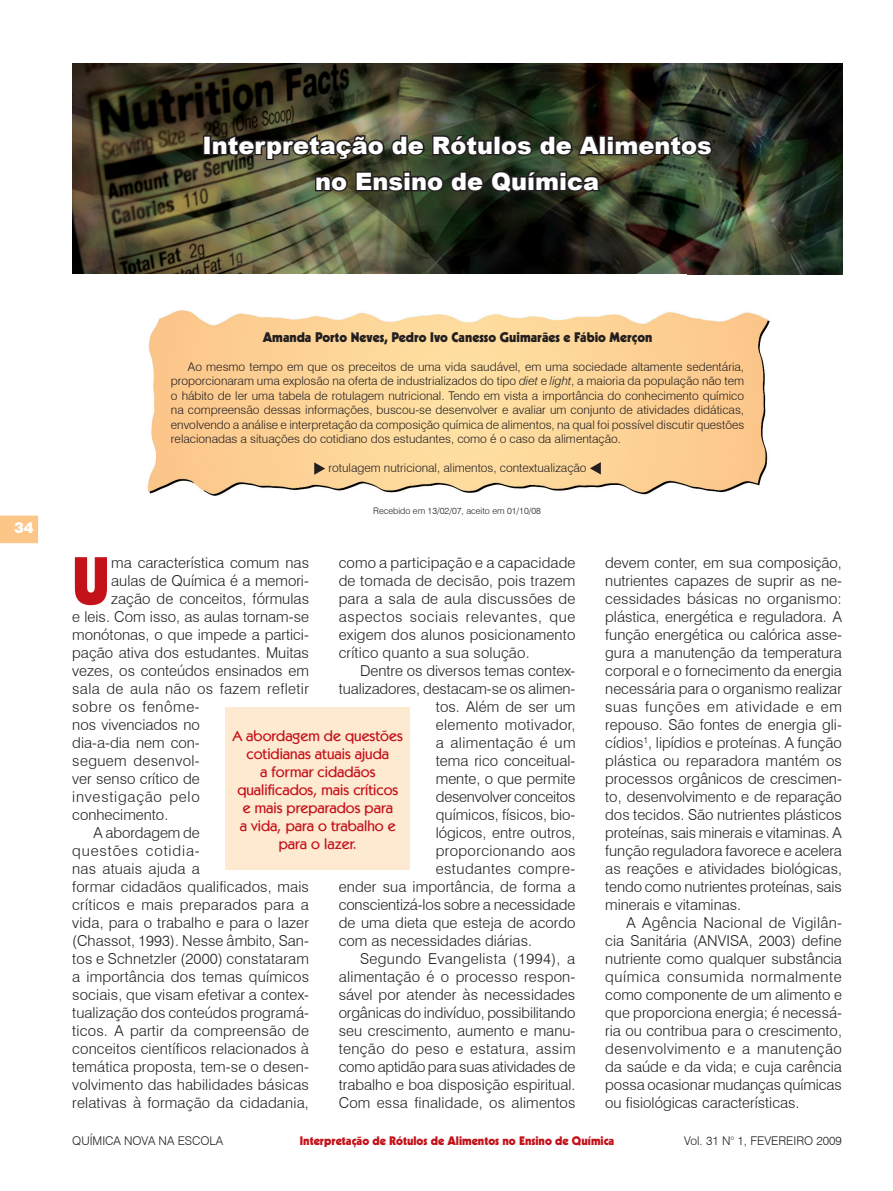
<style>
.page{position:relative;width:893px;height:1191px;background:#fff}
.page>*{position:absolute;margin:0;border:0;box-sizing:border-box;transform-origin:0 0}
.t1{font:900 64.95px "Kabel";color:#c4121a}
.t2{font:900 24px/36px "Arial";color:#fff;text-align:center}
.t3{font:300 15px/18px "Swiss 721 BT";letter-spacing:.005em;color:#231f20;text-align:justify}
.t4{font:300 15px "Swiss 721 BT";letter-spacing:.025em;color:#231f20}
.t5{font:500 15px/18px "Kabel IT Cby BT";color:#c4121a;text-align:center}
.t6{font:300 15px "Swiss 721 BT";letter-spacing:-.015em;color:#231f20}
.t7{font:300 15px "Swiss 721 BT";letter-spacing:.03em;color:#231f20}
.t8{font:300 15px "Swiss 721 BT";letter-spacing:.05em;color:#231f20}
.t9{font:300 15px "Swiss 721 BT";letter-spacing:.055em;color:#231f20}
.t10{font:300 15px "Swiss 721 BT";letter-spacing:.04em;color:#231f20}
.t11{font:900 15px "Swiss 721 BT";color:#fff}
.t12{font:900 13.5px "Kabel";color:#231f20}
.t13{font:300 12px/14.4px "Swiss 721 BT";color:#231f20;text-align:justify}
.t14{font:900 12px "Kabel";color:#c4121a}
.t15{font:300 9px "Swiss 721 BT";color:#231f20}
.s1{font-style:italic}
</style>
<div class="page">
<svg style="left:0;top:515px;width:38px;height:28px"></svg>
<img style="left:72px;top:63px;width:770px;height:211px">
<img style="left:147px;top:310px;width:623px;height:186px">
<svg style="left:314px;top:462px;width:11px;height:13px"></svg>
<svg style="left:590px;top:462px;width:11px;height:12px"></svg>
<div style="left:203px;top:135px;width:8px;height:20px;border:3px solid #231f20"></div>
<svg style="left:210px;top:131px;width:505px;height:31px;background:#363729"></svg>
<svg style="left:314px;top:169px;width:289px;height:27px;background:#2d3024"></svg>
<div style="left:225px;top:708px;width:185px;height:162px;background:#fee9d1"></div>
<h2 class="t2" style="left:202px;top:126px;width:511px">Interpretação de Rótulos de Alimentos no Ensino de Química</h2>
<p class="t11" style="left:14px;top:518px;width:21px">34</p>
<p class="t12" style="left:263px;top:329px;width:391px">Amanda Porto Neves, Pedro Ivo Canesso Guimarães e Fábio Merçon</p>
<p class="t13" style="left:171px;top:359px;width:575px;text-indent:17px">Ao mesmo tempo em que os preceitos de uma vida saudável, em uma sociedade altamente sedentária, proporcionaram uma explosão na oferta de industrializados do tipo <span class="s1">diet</span> e <span class="s1">light</span>, a maioria da população não tem o hábito de ler uma tabela de rotulagem nutricional. Tendo em vista a importância do conhecimento químico na compreensão dessas informações, buscou-se desenvolver e avaliar um conjunto de atividades didáticas, envolvendo a análise e interpretação da composição química de alimentos, na qual foi possível discutir questões relacionadas a situações do cotidiano dos estudantes, como é o caso da alimentação.</p>
<p class="t13" style="left:328px;top:460px;width:260px">rotulagem nutricional, alimentos, contextualização</p>
<p class="t15" style="left:373px;top:505px;width:169px">Recebido em 13/02/07, aceito em 01/10/08</p>
<h1 class="t1" style="left:72px;top:540px;width:39px">U</h1>
<p class="t3" style="left:111px;top:553px;width:199px">ma característica comum nas</p>
<p class="t3" style="left:339px;top:553px;width:238px">como a participação e a capacidade de tomada de decisão, pois trazem para a sala de aula discussões de aspectos sociais relevantes, que exigem dos alunos posicionamento crítico quanto a sua solução.</p>
<p class="t3" style="left:360px;top:661px;width:217px">Dentre os diversos temas contex-</p>
<p class="t3" style="left:339px;top:679px;width:238px">tualizadores, destacam-se os alimen-</p>
<p class="t3" style="left:436px;top:697px;width:141px">tos. Além de ser um</p>
<p class="t4" style="left:436px;top:715px;width:141px">elemento motivador,</p>
<p class="t4" style="left:436px;top:733px;width:141px">a alimentação é um</p>
<p class="t3" style="left:436px;top:751px;width:141px">tema rico conceitual-</p>
<p class="t3" style="left:436px;top:769px;width:141px">mente, o que permite</p>
<p class="t6" style="left:436px;top:787px;width:141px">desenvolver conceitos</p>
<p class="t3" style="left:436px;top:805px;width:141px">químicos, físicos, bio-</p>
<p class="t3" style="left:436px;top:823px;width:141px">lógicos, entre outros,</p>
<p class="t4" style="left:436px;top:841px;width:141px">proporcionando aos</p>
<p class="t7" style="left:436px;top:859px;width:141px">estudantes compre-</p>
<p class="t3" style="left:339px;top:877px;width:238px">ender sua importância, de forma a</p>
<p class="t3" style="left:339px;top:895px;width:238px">conscientizá-los sobre a necessidade</p>
<p class="t3" style="left:339px;top:913px;width:238px">de uma dieta que esteja de acordo</p>
<p class="t3" style="left:339px;top:931px;width:195px">com as necessidades diárias.</p>
<p class="t4" style="left:360px;top:949px;width:217px">Segundo Evangelista (1994), a</p>
<p class="t3" style="left:339px;top:967px;width:238px">alimentação é o processo respon-</p>
<p class="t3" style="left:339px;top:985px;width:238px">sável por atender às necessidades</p>
<p class="t3" style="left:339px;top:1003px;width:238px">orgânicas do indivíduo, possibilitando</p>
<p class="t3" style="left:339px;top:1021px;width:238px">seu crescimento, aumento e manu-</p>
<p class="t4" style="left:339px;top:1039px;width:238px">tenção do peso e estatura, assim</p>
<p class="t6" style="left:339px;top:1057px;width:238px">como aptidão para suas atividades de</p>
<p class="t3" style="left:339px;top:1075px;width:238px">trabalho e boa disposição espiritual.</p>
<p class="t3" style="left:339px;top:1093px;width:238px">Com essa finalidade, os alimentos</p>
<p class="t3" style="left:111px;top:571px;width:199px">aulas de Química é a memori-</p>
<p class="t3" style="left:111px;top:589px;width:199px">zação de conceitos, fórmulas</p>
<p class="t3" style="left:72px;top:607px;width:238px">e leis. Com isso, as aulas tornam-se</p>
<p class="t3" style="left:72px;top:625px;width:238px">monótonas, o que impede a partici-</p>
<p class="t3" style="left:72px;top:643px;width:238px">pação ativa dos estudantes. Muitas</p>
<p class="t3" style="left:72px;top:661px;width:238px">vezes, os conteúdos ensinados em</p>
<p class="t4" style="left:72px;top:679px;width:238px">sala de aula não os fazem refletir</p>
<p class="t10" style="left:72px;top:697px;width:129px">sobre os fenôme-</p>
<p class="t3" style="left:72px;top:715px;width:129px">nos vivenciados no</p>
<p class="t3" style="left:72px;top:733px;width:129px">dia-a-dia nem con-</p>
<p class="t4" style="left:72px;top:751px;width:129px">seguem desenvol-</p>
<p class="t3" style="left:72px;top:769px;width:129px">ver senso crítico de</p>
<p class="t8" style="left:72px;top:787px;width:129px">investigação pelo</p>
<p class="t3" style="left:72px;top:805px;width:98px">conhecimento.</p>
<p class="t3" style="left:94px;top:823px;width:108px">A abordagem de</p>
<p class="t9" style="left:72px;top:841px;width:129px">questões cotidia-</p>
<p class="t3" style="left:72px;top:859px;width:129px">nas atuais ajuda a</p>
<p class="t3" style="left:72px;top:877px;width:238px">formar cidadãos qualificados, mais</p>
<p class="t3" style="left:72px;top:895px;width:238px">críticos e mais preparados para a</p>
<p class="t3" style="left:72px;top:913px;width:238px">vida, para o trabalho e para o lazer</p>
<p class="t3" style="left:72px;top:931px;width:238px">(Chassot, 1993). Nesse âmbito, San-</p>
<p class="t3" style="left:72px;top:949px;width:238px">tos e Schnetzler (2000) constataram</p>
<p class="t3" style="left:72px;top:967px;width:238px">a importância dos temas químicos</p>
<p class="t3" style="left:72px;top:985px;width:238px">sociais, que visam efetivar a contex-</p>
<p class="t3" style="left:72px;top:1003px;width:238px">tualização dos conteúdos programá-</p>
<p class="t3" style="left:72px;top:1021px;width:238px">ticos. A partir da compreensão de</p>
<p class="t3" style="left:72px;top:1039px;width:238px">conceitos científicos relacionados à</p>
<p class="t3" style="left:72px;top:1057px;width:238px">temática proposta, tem-se o desen-</p>
<p class="t3" style="left:72px;top:1075px;width:238px">volvimento das habilidades básicas</p>
<p class="t3" style="left:72px;top:1093px;width:238px">relativas à formação da cidadania,</p>
<p class="t5" style="left:233px;top:726px;width:171px">A abordagem de questões cotidianas atuais ajuda<br>a formar cidadãos qualificados, mais críticos e mais preparados para<br>a vida, para o trabalho e para o lazer.</p>
<p class="t3" style="left:605px;top:553px;width:238px">devem conter, em sua composição, nutrientes capazes de suprir as ne&shy;cessidades básicas no organismo: plástica, energética e reguladora. A função energética ou calórica asse&shy;gura a manutenção da temperatura corporal e o fornecimento da energia necessária para o organismo realizar suas funções em atividade e em repouso. São fontes de energia gli&shy;cídios<sup>1</sup>, lipídios e proteínas. A função plástica ou reparadora mantém os processos orgânicos de crescimen&shy;to, desenvolvimento e de reparação dos tecidos. São nutrientes plásticos proteínas, sais minerais e vitaminas. A função reguladora favorece e acelera as reações e atividades biológicas, tendo como nutrientes proteínas, sais minerais e vitaminas.</p>
<p class="t3" style="left:605px;top:913px;width:238px;text-indent:21px">A Agência Nacional de Vigilân&shy;cia Sanitária (ANVISA, 2003) define nutriente como qualquer substância química consumida normalmente como componente de um alimento e que proporciona energia; é necessá&shy;ria ou contribua para o crescimento, desenvolvimento e a manutenção da saúde e da vida; e cuja carência possa ocasionar mudanças químicas ou fisiológicas características.</p>
<p class="t13" style="left:72px;top:1133px;width:152px">QUÍMICA NOVA NA ESCOLA</p>
<p class="t14" style="left:300px;top:1133px;width:316px">Interpretação de Rótulos de Alimentos no Ensino de Química</p>
<p class="t13" style="left:684px;top:1133px;width:159px">Vol. 31 N° 1, FEVEREIRO 2009</p>
</div>
